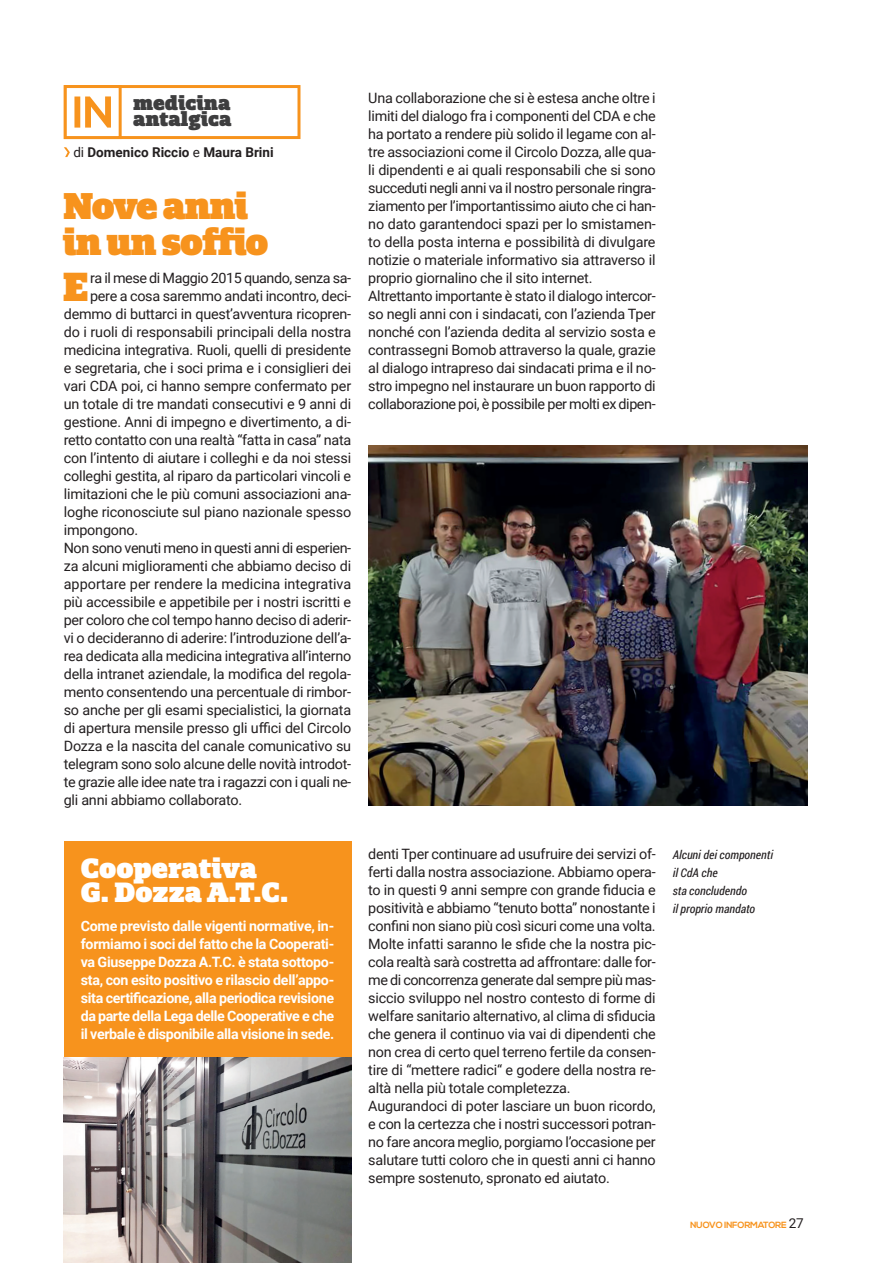
<style>
.page{position:relative;width:893px;height:1263px;background:#fff}
.page>*{position:absolute;margin:0;border:0;box-sizing:border-box;transform-origin:0 0}
.Body_Copy_Capolettera{font:900 39.3px "Quatro Slab";color:#f7931d}
.t1{font:900 36px "Quatro Slab";letter-spacing:-.03em;color:#f7931d}
.t2{font:900 27px "Quatro Slab";color:#fff}
.t3{font:900 19.5px "Quatro Slab";color:#3e3e3f}
.Body_Copy_Capolettera-2{font:14.25px/18px "Roboto";letter-spacing:-.015em;color:#231f20;text-align:justify}
.Testo_corrente{font:700 14.25px/18px "Roboto";letter-spacing:-.025em;color:#fff;text-align:justify}
.t4{font:700 13.5px "Roboto";color:#231f20}
.t5{font:italic 12px "Roboto Condensed";color:#231f20}
.t6{font:700 9px "Nexa";letter-spacing:-.03em;color:#f7931d}
.s1{font-weight:400}
.s2{font-family:"Roboto";font-weight:400;font-size:13.5px;color:#231f20}
</style>
<div class="page">
<div style="left:64px;top:85px;width:236px;height:54px;background:#fff;border:3px solid #f7931d"></div>
<div style="left:64px;top:85px;width:58px;height:54px;background:#fff;border:3px solid #f7931d"></div>
<svg style="left:74px;top:96px;width:37px;height:32px"></svg>
<svg style="left:64px;top:147px;width:6px;height:10px"></svg>
<img style="left:368px;top:445px;width:440px;height:360px">
<div style="left:64px;top:841px;width:287px;height:234px;background:#f7931d"></div>
<img style="left:64px;top:1057px;width:287px;height:206px">
<p class="t3" style="left:133px;top:91px;width:99px">medicina</p>
<p class="t3" style="left:133px;top:107px;width:100px">antalgica</p>
<p class="t4" style="left:73px;top:143px;width:202px"><span class="s1">di</span> Domenico Riccio <span class="s1">e</span> Maura Brini</p>
<p class="t1" style="left:63px;top:183px;width:187px">Nove anni</p>
<p class="t1" style="left:63px;top:219px;width:207px">in un soffio</p>
<p class="Body_Copy_Capolettera" style="left:62px;top:262px;width:28px">E</p>
<p class="Body_Copy_Capolettera-2" style="left:90px;top:268px;width:263px">ra il mese di Maggio 2015 quando, senza sa-</p>
<p class="Body_Copy_Capolettera-2" style="left:90px;top:286px;width:263px">pere a cosa saremmo andati incontro, deci-</p>
<p class="Body_Copy_Capolettera-2" style="left:64px;top:304px;width:289px">demmo di buttarci in quest’avventura ricopren-</p>
<p class="Body_Copy_Capolettera-2" style="left:64px;top:322px;width:289px">do i ruoli di responsabili principali della nostra</p>
<p class="Body_Copy_Capolettera-2" style="left:64px;top:340px;width:289px">medicina integrativa. Ruoli, quelli di presidente</p>
<p class="Body_Copy_Capolettera-2" style="left:64px;top:358px;width:289px">e segretaria, che i soci prima e i consiglieri dei</p>
<p class="Body_Copy_Capolettera-2" style="left:64px;top:376px;width:289px">vari CDA poi, ci hanno sempre confermato per</p>
<p class="Body_Copy_Capolettera-2" style="left:64px;top:394px;width:289px">un totale di tre mandati consecutivi e 9 anni di</p>
<p class="Body_Copy_Capolettera-2" style="left:64px;top:412px;width:289px">gestione. Anni di impegno e divertimento, a di-</p>
<p class="Body_Copy_Capolettera-2" style="left:64px;top:430px;width:289px">retto contatto con una realtà “fatta in casa” nata</p>
<p class="Body_Copy_Capolettera-2" style="left:64px;top:448px;width:289px">con l’intento di aiutare i colleghi e da noi stessi</p>
<p class="Body_Copy_Capolettera-2" style="left:64px;top:466px;width:289px">colleghi gestita, al riparo da particolari vincoli e</p>
<p class="Body_Copy_Capolettera-2" style="left:64px;top:484px;width:289px">limitazioni che le più comuni associazioni ana-</p>
<p class="Body_Copy_Capolettera-2" style="left:64px;top:502px;width:289px">loghe riconosciute sul piano nazionale spesso</p>
<p class="Body_Copy_Capolettera-2" style="left:64px;top:520px;width:76px">impongono.</p>
<p class="Body_Copy_Capolettera-2" style="left:64px;top:538px;width:289px">Non sono venuti meno in questi anni di esperien&shy;za alcuni miglioramenti che abbiamo deciso di apportare per rendere la medicina integrativa più accessibile e appetibile per i nostri iscritti e per coloro che col tempo hanno deciso di aderir&shy;vi o decideranno di aderire: l’introduzione dell’a&shy;rea dedicata alla medicina integrativa all’interno della intranet aziendale, la modifica del regola&shy;mento consentendo una percentuale di rimbor&shy;so anche per gli esami specialistici, la giornata di apertura mensile presso gli uffici del Circolo Dozza e la nascita del canale comunicativo su telegram sono solo alcune delle novità introdot&shy;te grazie alle idee nate tra i ragazzi con i quali ne&shy;gli anni abbiamo collaborato.</p>
<p class="t2" style="left:81px;top:851px;width:177px">Cooperativa</p>
<p class="t2" style="left:81px;top:875px;width:209px">G. Dozza A.T.C.</p>
<p class="Testo_corrente" style="left:81px;top:916px;width:255px">Come previsto dalle vigenti normative, in&shy;formiamo i soci del fatto che la Cooperati&shy;va Giuseppe Dozza A.T.C. è stata sottopo&shy;sta, con esito positivo e rilascio dell’appo&shy;sita certificazione, alla periodica revisione da parte della Lega delle Cooperative e che il verbale è disponibile alla visione in sede.</p>
<p class="Body_Copy_Capolettera-2" style="left:368px;top:88px;width:289px">Una collaborazione che si è estesa anche oltre i limiti del dialogo fra i componenti del CDA e che ha portato a rendere più solido il legame con al&shy;tre associazioni come il Circolo Dozza, alle qua&shy;li dipendenti e ai quali responsabili che si sono succeduti negli anni va il nostro personale ringra&shy;ziamento per l’importantissimo aiuto che ci han&shy;no dato garantendoci spazi per lo smistamen&shy;to della posta interna e possibilità di divulgare notizie o materiale informativo sia attraverso il proprio giornalino che il sito internet.</p>
<p class="Body_Copy_Capolettera-2" style="left:368px;top:286px;width:289px">Altrettanto importante è stato il dialogo intercor&shy;so negli anni con i sindacati, con l’azienda Tper nonché con l’azienda dedita al servizio sosta e contrassegni Bomob attraverso la quale, grazie al dialogo intrapreso dai sindacati prima e il no&shy;stro impegno nel instaurare un buon rapporto di collaborazione poi, è possibile per molti ex dipen-</p>
<p class="Body_Copy_Capolettera-2" style="left:368px;top:844px;width:289px">denti Tper continuare ad usufruire dei servizi of&shy;ferti dalla nostra associazione. Abbiamo opera&shy;to in questi 9 anni sempre con grande fiducia e positività e abbiamo “tenuto botta” nonostante i confini non siano più così sicuri come una volta.</p>
<p class="Body_Copy_Capolettera-2" style="left:368px;top:934px;width:289px">Molte infatti saranno le sfide che la nostra pic&shy;cola realtà sarà costretta ad affrontare: dalle for&shy;me di concorrenza generate dal sempre più mas&shy;siccio sviluppo nel nostro contesto di forme di welfare sanitario alternativo, al clima di sfiducia che genera il continuo via vai di dipendenti che non crea di certo quel terreno fertile da consen&shy;tire di “mettere radici“ e godere della nostra re&shy;altà nella più totale completezza.</p>
<p class="Body_Copy_Capolettera-2" style="left:368px;top:1096px;width:289px">Augurandoci di poter lasciare un buon ricordo, e con la certezza che i nostri successori potran&shy;no fare ancora meglio, porgiamo l’occasione per salutare tutti coloro che in questi anni ci hanno sempre sostenuto, spronato ed aiutato.</p>
<p class="t5" style="left:673px;top:846px;width:102px">Alcuni dei componenti</p>
<p class="t5" style="left:673px;top:864px;width:46px">il CdA che</p>
<p class="t5" style="left:673px;top:882px;width:76px">sta concludendo</p>
<p class="t5" style="left:673px;top:900px;width:84px">il proprio mandato</p>
<p class="t6" style="left:690px;top:1220px;width:115px">NUOVO INFORMATORE <span class="s2">27</span></p>
</div>
